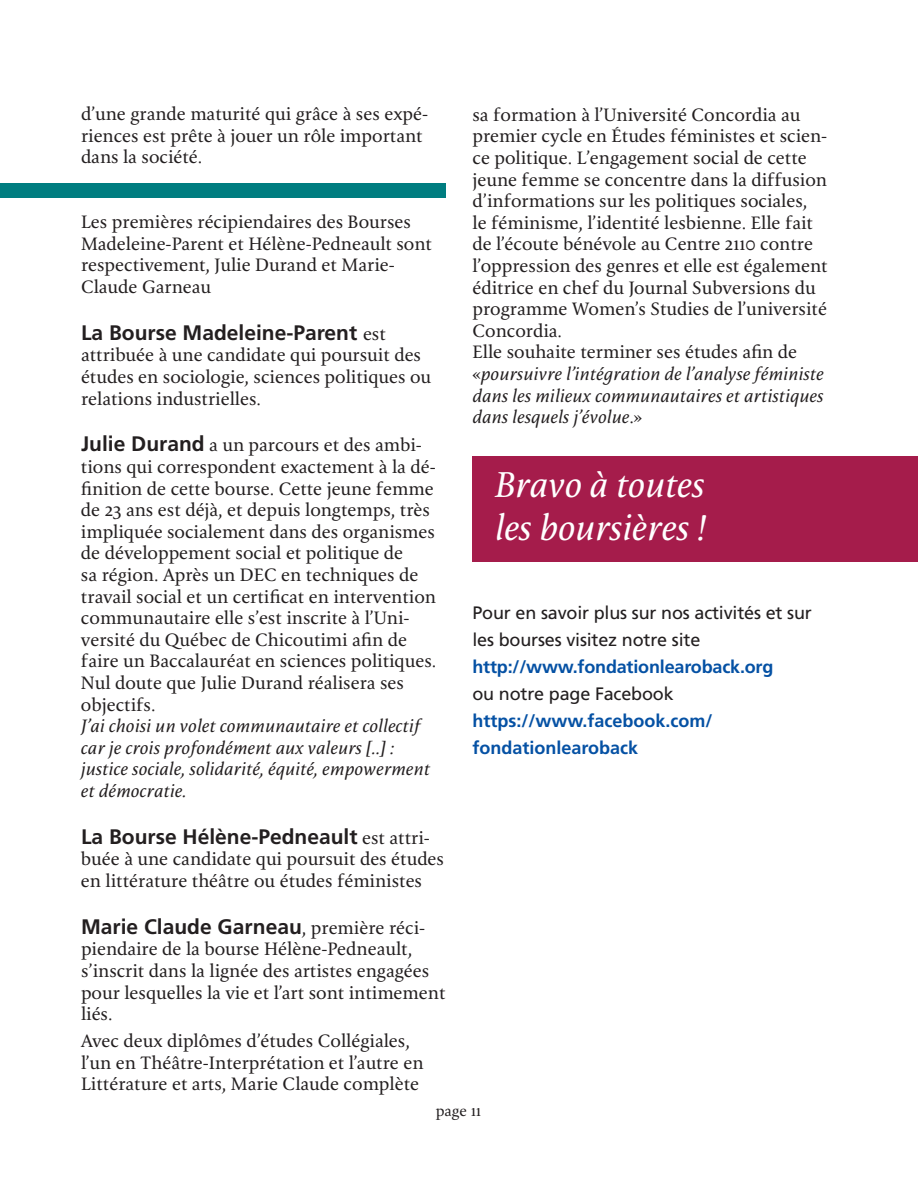
<style>
.page{position:relative;width:918px;height:1188px;background:#fff}
.page>*{position:absolute;margin:0;border:0;box-sizing:border-box;transform-origin:0 0}
.t1{font:italic 36px "Reminga OT";letter-spacing:-.01em;color:#fff}
.t2{font:700 21px "Frutiger";color:#231f20}
.t3{font:18px/21.6px "Reminga OT";color:#231f20}
.t4{font:italic 18px/21.6px "Reminga OT";color:#231f20}
.t5{font:18px/27px "Frutiger";letter-spacing:-.01em;color:#231f20}
.t6{font:700 18px/27px "Frutiger";color:#0551a4}
.t7{font:15px "Reminga OT";color:#231f20}
.s1{font-family:"Reminga OT";font-weight:400;font-size:18px}
.s2{font-family:"Frutiger";font-weight:700;font-size:21px}
.s3{font-style:normal}
</style>
<div class="page">
<div style="left:0;top:183px;width:446px;height:15px;background:#007d80"></div>
<div style="left:472px;top:456px;width:446px;height:106px;background:#a51c4b"></div>
<p class="t3" style="left:81px;top:104px;width:349px">d’une grande maturité qui grâce à ses expé&shy;riences est prête à jouer un rôle important dans la société.</p>
<p class="t3" style="left:81px;top:212px;width:353px">Les premières récipiendaires des Bourses Madeleine-Parent et Hélène-Pedneault sont respectivement, Julie Durand et Marie-Claude Garneau</p>
<p class="t2" style="left:81px;top:320px;width:306px">La Bourse Madeleine-Parent <span class="s1">est</span></p>
<p class="t3" style="left:81px;top:345px;width:352px">attribuée à une candidate qui poursuit des études en sociologie, sciences politiques ou relations industrielles.</p>
<p class="t3" style="left:81px;top:435px;width:357px"><span class="s2">Julie Durand</span> a un parcours et des ambi&shy;tions qui correspondent exactement à la dé&shy;finition de cette bourse. Cette jeune femme de 23 ans est déjà, et depuis longtemps, très impliquée socialement dans des organismes de développement social et politique de<br>sa région. Après un DEC en techniques de travail social et un certificat en intervention communautaire elle s’est inscrite à l’Uni&shy;versité du Québec de Chicoutimi afin de faire un Baccalauréat en sciences politiques.<br>Nul doute que Julie Durand réalisera ses objectifs.</p>
<p class="t4" style="left:81px;top:716px;width:351px">J’ai choisi un volet communautaire et collectif car je crois profondément aux valeurs [..] : justice sociale, solidarité, équité, empowerment et démocratie.</p>
<p class="t2" style="left:81px;top:824px;width:350px">La Bourse Hélène-Pedneault <span class="s1">est attri-</span></p>
<p class="t3" style="left:81px;top:849px;width:365px">buée à une candidate qui poursuit des études en littérature théâtre ou études féministes</p>
<p class="t2" style="left:81px;top:914px;width:346px">Marie Claude Garneau<span class="s1">, première réci-</span></p>
<p class="t3" style="left:81px;top:939px;width:366px">piendaire de la bourse Hélène-Pedneault, s’inscrit dans la lignée des artistes engagées pour lesquelles la vie et l’art sont intimement liés.</p>
<p class="t3" style="left:81px;top:1031px;width:344px">Avec deux diplômes d’études Collégiales, l’un en Théâtre-Interprétation et l’autre en<br>Littérature et arts, Marie Claude complète</p>
<p class="t3" style="left:473px;top:104px;width:357px">sa formation à l’Université Concordia au premier cycle en Études féministes et scien&shy;ce politique. L’engagement social de cette jeune femme se concentre dans la diffusion d’informations sur les politiques sociales,<br>le féminisme, l’identité lesbienne. Elle fait de l’écoute bénévole au Centre 2110 contre l’oppression des genres et elle est également éditrice en chef du Journal Subversions du programme Women’s Studies de l’université Concordia.</p>
<p class="t4" style="left:473px;top:342px;width:353px"><span class="s3">Elle souhaite terminer ses études afin de «</span>poursuivre l’intégration de l’analyse féministe dans les milieux communautaires et artistiques dans lesquels j’évolue<span class="s3">.»</span></p>
<p class="t1" style="left:495px;top:465px;width:212px">Bravo à toutes</p>
<p class="t1" style="left:495px;top:508px;width:213px">les boursières !</p>
<p class="t5" style="left:473px;top:599px;width:341px">Pour en savoir plus sur nos activités et sur les bourses visitez notre site</p>
<p class="t6" style="left:473px;top:653px;width:302px">http://www.fondationlearoback.org</p>
<p class="t5" style="left:473px;top:680px;width:203px">ou notre page Facebook</p>
<p class="t6" style="left:473px;top:707px;width:242px">https://www.facebook.com/ fondationlearoback</p>
<p class="t7" style="left:436px;top:1103px;width:47px">page 11</p>
</div>
